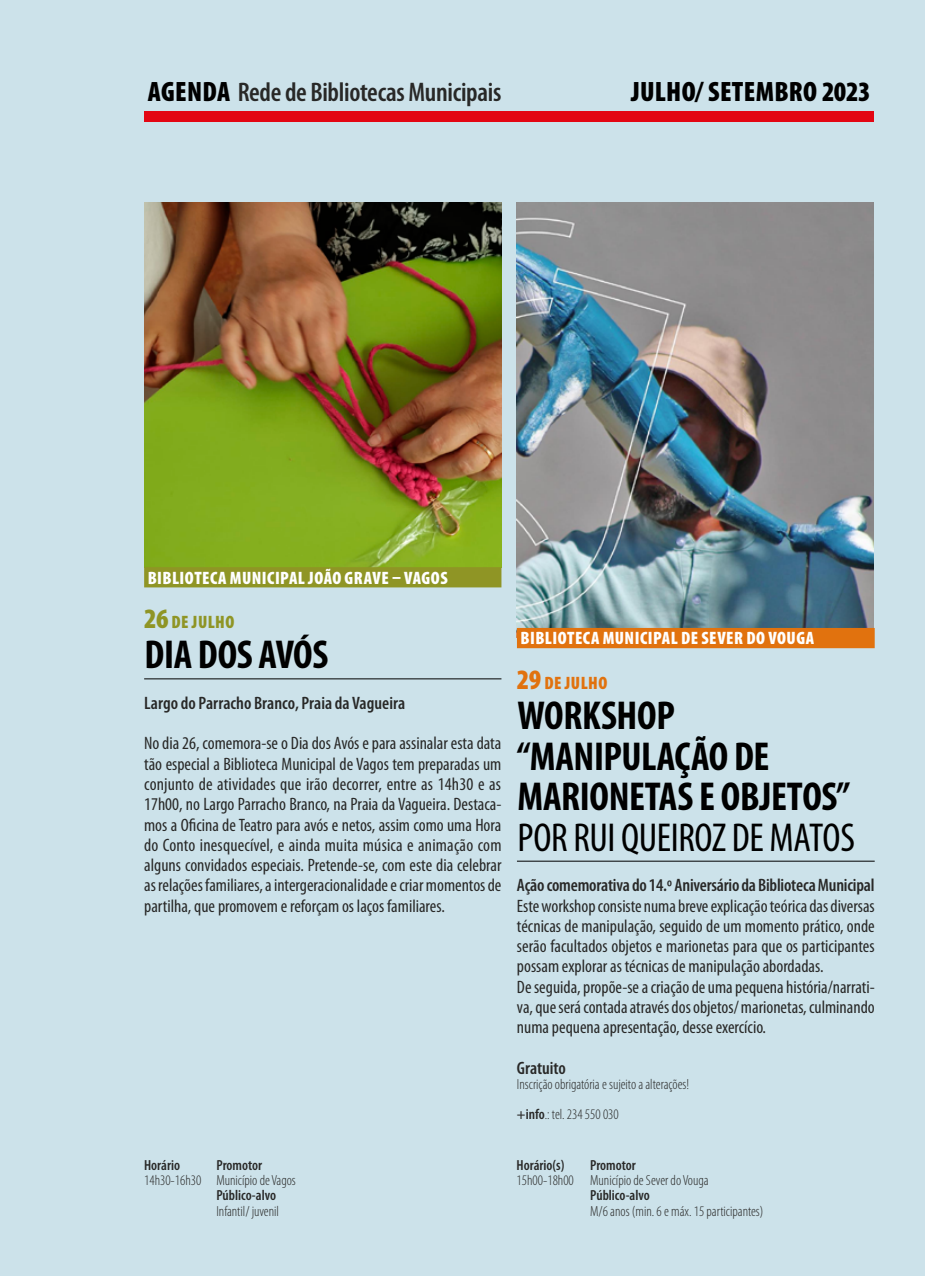
<style>
.page{position:relative;width:925px;height:1276px;background:#cce2ea}
.page>*{position:absolute;margin:0;border:0;box-sizing:border-box;transform-origin:0 0}
.t1{font:700 condensed 40.5px/40.5px "Myriad Pro";letter-spacing:-.01em;color:#000}
.t2{font:condensed 40.5px "Myriad Pro";letter-spacing:-.01em;color:#000}
.t3{font:900 condensed 28.12px "Myriad Pro";letter-spacing:.01em;color:#000}
.t4{font:600 condensed 27px "Myriad Pro";letter-spacing:-.01em;color:#282827}
.t5{font:condensed 18px/20.2px "Myriad Pro";color:#282827;text-align:justify}
.t6{font:600 condensed 18px "Myriad Pro";letter-spacing:-.01em;color:#282827}
.t7{font:900 condensed 18px "Myriad Pro";letter-spacing:.025em;color:#fff}
.t8{font:900 condensed 18px "Myriad Pro";letter-spacing:.025em;color:#8f9525}
.t9{font:900 condensed 18px "Myriad Pro";letter-spacing:.03em;color:#e1720e}
.t10{font:300 condensed 14.62px/30.4px "Myriad Pro";color:#282827}
.t11{font:600 condensed 14.62px "Myriad Pro";color:#282827}
.s1{font-weight:900;font-size:28.12px;color:#000}
.s2{font-size:28.12px}
.s3{font-weight:600}
</style>
<div class="page">
<div style="left:144px;top:111px;width:730px;height:11px;background:#e30613"></div>
<img style="left:517px;top:202px;width:357px;height:426px">
<img style="left:144px;top:203px;width:357px;height:364px">
<div style="left:144px;top:567px;width:357px;height:20px;background:#8f9525"></div>
<hr style="left:144px;top:678px;width:357px;height:1px;background:#000">
<div style="left:517px;top:628px;width:358px;height:20px;background:#e1720e"></div>
<hr style="left:517px;top:861px;width:358px;height:1px;background:#000">
<h3 class="t4" style="left:148px;top:78px;width:355px"><span class="s1">AGENDA</span> Rede de Bibliotecas Municipais</h3>
<h2 class="t3" style="left:631px;top:76px;width:241px">JULHO/ SETEMBRO 2023</h2>
<p class="t7" style="left:148px;top:567px;width:302px">BIBLIOTECA MUNICIPAL JOÃO GRAVE – VAGOS</p>
<p class="t8" style="left:144px;top:612px;width:92px"><span class="s2">26</span> DE JULHO</p>
<h1 class="t1" style="left:145px;top:635px;width:185px">DIA DOS AVÓS</h1>
<p class="t6" style="left:144px;top:693px;width:263px">Largo do Parracho Branco, Praia da Vagueira</p>
<p class="t5" style="left:144px;top:734px;width:359px">No dia 26, comemora-se o Dia dos Avós e para assinalar esta data tão especial a Biblioteca Municipal de Vagos tem preparadas um conjunto de atividades que irão decorrer, entre as 14h30 e as 17h00, no Largo Parracho Branco, na Praia da Vagueira. Destaca&shy;mos a Oficina de Teatro para avós e netos, assim como uma Hora do Conto inesquecível, e ainda muita música e animação com alguns convidados especiais. Pretende-se, com este dia celebrar as relações familiares, a intergeracionalidade e criar momentos de partilha, que promovem e reforçam os laços familiares.</p>
<p class="t7" style="left:520px;top:628px;width:295px">BIBLIOTECA MUNICIPAL DE SEVER DO VOUGA</p>
<p class="t9" style="left:517px;top:672px;width:92px"><span class="s2">29</span> DE JULHO</p>
<h1 class="t1" style="left:517px;top:696px;width:335px">WORKSHOP “MANIPULAÇÃO DE<br>MARIONETAS E OBJETOS”</h1>
<h1 class="t2" style="left:517px;top:815px;width:339px">POR RUI QUEIROZ DE MATOS</h1>
<p class="t6" style="left:517px;top:875px;width:359px">Ação comemorativa do 14.º Aniversário da Biblioteca Municipal</p>
<p class="t5" style="left:517px;top:896px;width:359px;text-align:left">Este workshop consiste numa breve explicação teórica das diversas técnicas de manipulação, seguido de um momento prático, onde serão facultados objetos e marionetas para que os participantes possam explorar as técnicas de manipulação abordadas.<br>De seguida, propõe-se a criação de uma pequena história/narrati&shy;va, que será contada através dos objetos/ marionetas, culminando numa pequena apresentação, desse exercício.</p>
<p class="t6" style="left:517px;top:1057px;width:51px">Gratuito</p>
<p class="t10" style="left:517px;top:1069px;width:174px">Inscrição obrigatória e sujeito a alterações! <span class="s3">+info</span>.: tel. 234 550 030</p>
<p class="t11" style="left:144px;top:1157px;width:37px">Horário</p>
<p class="t10" style="left:144px;top:1165px;width:59px">14h30-16h30</p>
<p class="t11" style="left:216px;top:1157px;width:47px">Promotor</p>
<p class="t10" style="left:216px;top:1165px;width:81px">Município de Vagos</p>
<p class="t11" style="left:216px;top:1187px;width:61px">Público-alvo</p>
<p class="t10" style="left:216px;top:1196px;width:64px">Infantil/ juvenil</p>
<p class="t11" style="left:517px;top:1157px;width:49px">Horário(s)</p>
<p class="t10" style="left:517px;top:1165px;width:59px">15h00-18h00</p>
<p class="t11" style="left:590px;top:1157px;width:47px">Promotor</p>
<p class="t10" style="left:590px;top:1165px;width:120px">Município de Sever do Vouga</p>
<p class="t11" style="left:590px;top:1187px;width:61px">Público-alvo</p>
<p class="t10" style="left:590px;top:1196px;width:175px">M/6 anos (min. 6 e máx. 15 participantes)</p>
</div>
